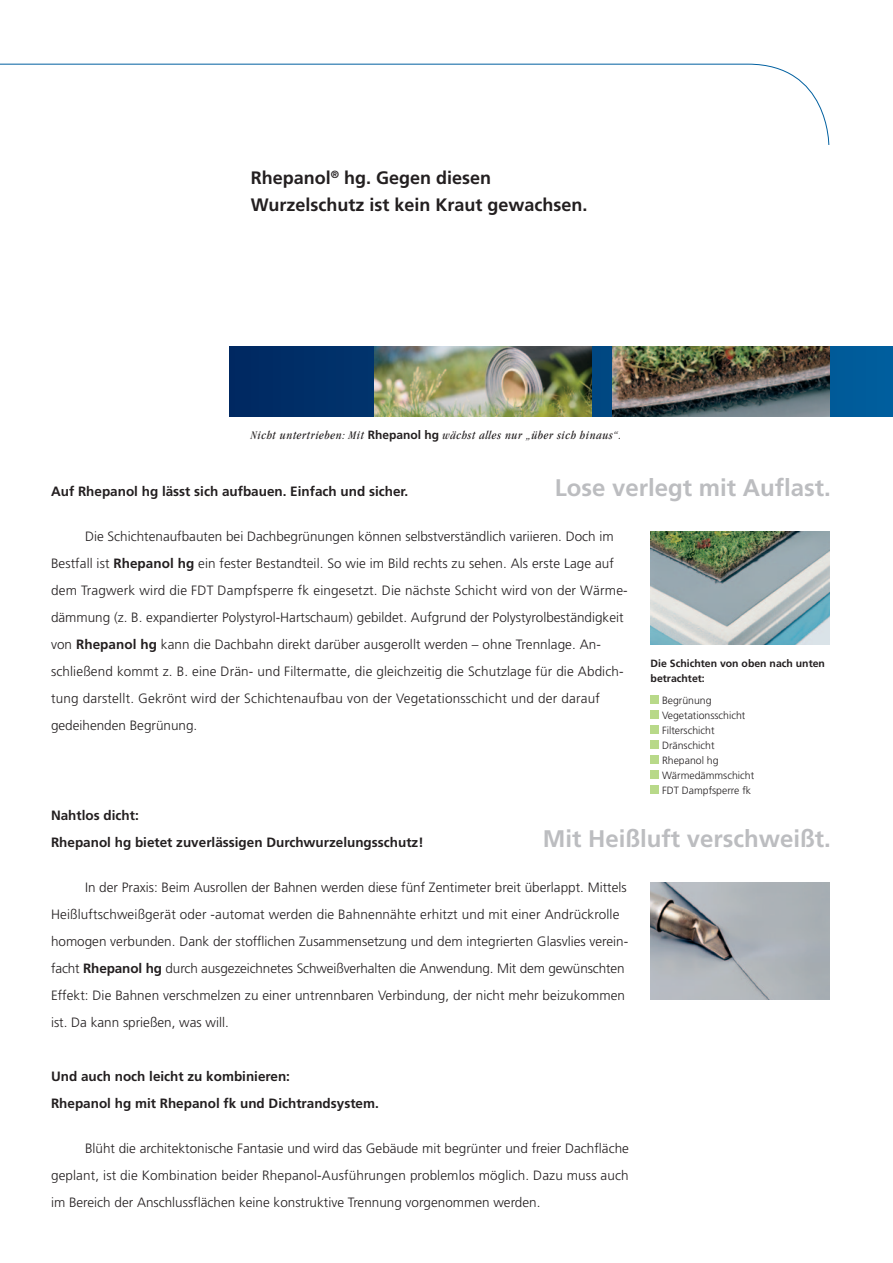
<style>
.page{position:relative;width:893px;height:1263px;background:#fff}
.page>*{position:absolute;margin:0;border:0;box-sizing:border-box;transform-origin:0 0}
.t1{font:700 24px "Frutiger";color:#bcbdc0}
.t2{font:700 18px/27px "Frutiger";color:#231f20}
.t3{font:300 13.5px/27px "Frutiger";color:#231f20}
.t4{font:700 13.5px/27px "Frutiger";color:#231f20}
.t5{font:italic condensed 12px "Garamond";letter-spacing:.05em;color:#231f20}
.t6{font:300 10.5px/15px "Frutiger";color:#231f20}
.t7{font:700 10.5px/15px "Frutiger";color:#231f20}
.s1{font-family:"Frutiger";font-weight:700;font-style:normal;font-stretch:normal}
.s2{font-weight:700}
</style>
<div class="page">
<svg style="left:0;top:63px;width:830px;height:82px"></svg>
<svg style="left:0;top:64px;width:1px;height:81px"></svg>
<svg style="left:230px;top:347px;width:663px;height:70px;background:#003d77"></svg>
<img style="left:374px;top:347px;width:217px;height:70px">
<img style="left:651px;top:532px;width:178px;height:112px">
<div style="left:651px;top:696px;width:8px;height:8px;background:#b8d989"></div>
<div style="left:651px;top:711px;width:8px;height:8px;background:#b8d989"></div>
<div style="left:651px;top:726px;width:8px;height:8px;background:#b8d989"></div>
<div style="left:651px;top:741px;width:8px;height:8px;background:#b8d989"></div>
<div style="left:651px;top:756px;width:8px;height:8px;background:#b8d989"></div>
<div style="left:651px;top:771px;width:8px;height:8px;background:#b8d989"></div>
<div style="left:651px;top:786px;width:8px;height:8px;background:#b8d989"></div>
<img style="left:651px;top:883px;width:178px;height:117px">
<img style="left:612px;top:347px;width:217px;height:70px">
<h2 class="t2" style="left:251px;top:164px;width:338px">Rhepanol<sup>®</sup> hg. Gegen diesen<br>Wurzelschutz ist kein Kraut gewachsen.</h2>
<p class="t5" style="left:251px;top:429px;width:372px">Nicht untertrieben: Mit <span class="s1">Rhepanol hg</span> wächst alles nur „über sich hinaus“.</p>
<h1 class="t1" style="left:555px;top:473px;width:278px">Lose verlegt mit Auflast.</h1>
<p class="t4" style="left:51px;top:478px;width:359px">Auf Rhepanol hg lässt sich aufbauen. Einfach und sicher.</p>
<p class="t3" style="left:51px;top:523px;width:578px;text-indent:34px">Die Schichtenaufbauten bei Dachbegrünungen können selbstverständlich variieren. Doch im Bestfall ist <span class="s2">Rhepanol hg</span> ein fester Bestandteil. So wie im Bild rechts zu sehen. Als erste Lage auf dem Tragwerk wird die FDT Dampfsperre fk eingesetzt. Die nächste Schicht wird von der Wärme&shy;dämmung (z. B. expandierter Polystyrol-Hartschaum) gebildet. Aufgrund der Polystyrolbeständigkeit von <span class="s2">Rhepanol hg</span> kann die Dachbahn direkt darüber ausgerollt werden – ohne Trennlage. An&shy;schließend kommt z. B. eine Drän- und Filtermatte, die gleichzeitig die Schutzlage für die Abdich&shy;tung darstellt. Gekrönt wird der Schichtenaufbau von der Vegetationsschicht und der darauf gedeihenden Begrünung.</p>
<p class="t7" style="left:651px;top:655px;width:176px">Die Schichten von oben nach unten betrachtet:</p>
<p class="t6" style="left:662px;top:693px;width:94px">Begrünung<br>Vegetationsschicht<br>Filterschicht<br>Dränschicht<br>Rhepanol hg<br>Wärmedämmschicht<br>FDT Dampfsperre fk</p>
<p class="t4" style="left:51px;top:802px;width:374px">Nahtlos dicht:<br>Rhepanol hg bietet zuverlässigen Durchwurzelungsschutz!</p>
<p class="t3" style="left:51px;top:874px;width:579px;text-indent:34px">In der Praxis: Beim Ausrollen der Bahnen werden diese fünf Zentimeter breit überlappt. Mittels Heißluftschweißgerät oder -automat werden die Bahnennähte erhitzt und mit einer Andrückrolle homogen verbunden. Dank der stofflichen Zusammensetzung und dem integrierten Glasvlies verein&shy;facht <span class="s2">Rhepanol hg</span> durch ausgezeichnetes Schweißverhalten die Anwendung. Mit dem gewünschten Effekt: Die Bahnen verschmelzen zu einer untrennbaren Verbindung, der nicht mehr beizukommen ist. Da kann sprießen, was will.</p>
<h1 class="t1" style="left:543px;top:824px;width:290px">M it Heißluft verschweißt.</h1>
<p class="t4" style="left:51px;top:1063px;width:329px">Und auch noch leicht zu kombinieren:<br>Rhepanol hg mit Rhepanol fk und Dichtrandsystem.</p>
<p class="t3" style="left:51px;top:1135px;width:579px;text-align:justify;text-indent:34px">Blüht die architektonische Fantasie und wird das Gebäude mit begrünter und freier Dachfläche geplant, ist die Kombination beider Rhepanol-Ausführungen problemlos möglich. Dazu muss auch im Bereich der Anschlussflächen keine konstruktive Trennung vorgenommen werden.</p>
</div>
